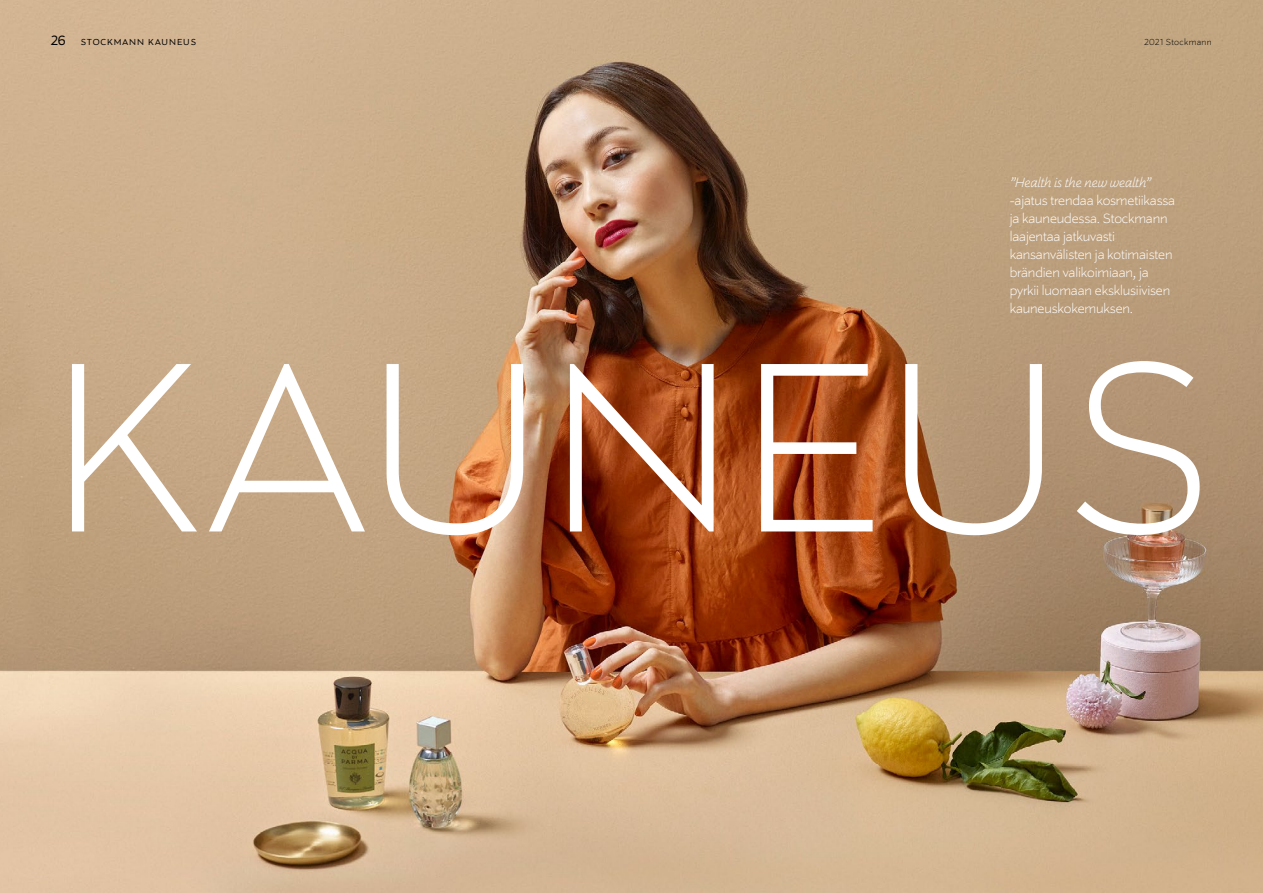
<style>
.page{position:relative;width:1263px;height:893px;background:#fff}
.page>*{position:absolute;margin:0;border:0;box-sizing:border-box;transform-origin:0 0}
.Lukunosto_H1{font:300 270px "Stockmann Sans";letter-spacing:.02em;color:#fff}
.Tekstinosto_9pt{font:300 15px/18px "Stockmann Sans";letter-spacing:-.01em;color:#fff}
.t1{font:15px "Stockmann Sans";color:#000}
.Master_section{font:9.75px "Stockmann Sans";letter-spacing:.1em;color:#000}
.t2{font:300 9.75px "Stockmann Sans";letter-spacing:.04em;color:#000}
.s1{font-style:italic}
</style>
<div class="page">
<img style="left:0;top:0;width:1263px;height:893px">
<p class="t1" style="left:51px;top:31px;width:16px">26</p>
<p class="t2" style="left:1144px;top:36px;width:69px">2021 Stockmann</p>
<p class="Master_section" style="left:81px;top:36px;width:117px">STOCKMANN KAUNEUS</p>
<p class="Tekstinosto_9pt" style="left:1010px;top:173px;width:167px"><span class="s1">”Health is the new wealth” </span>-ajatus trendaa kosmetiikassa ja kauneudessa. Stockmann laajentaa jatkuvasti kansanvälisten ja kotimaisten brändien valikoimiaan, ja pyrkii luomaan eksklusiivisen kauneuskokemuksen.</p>
<p class="Lukunosto_H1" style="left:51px;top:295px;width:1162px">KAUNEUS</p>
</div>
